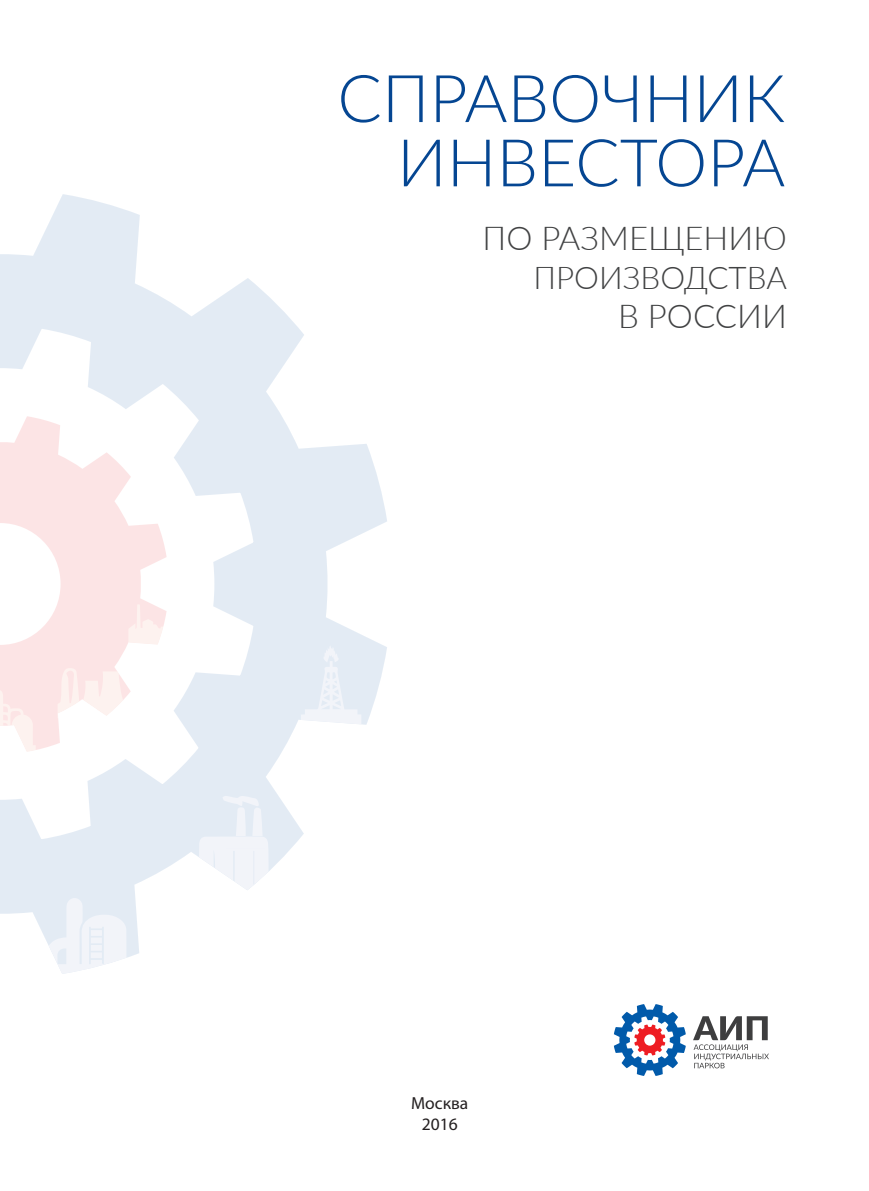
<style>
.page{position:relative;width:869px;height:1191px;background:#fff}
.page>*{position:absolute;margin:0;border:0;box-sizing:border-box;transform-origin:0 0}
.t1{font:300 65.8px/64.2px "Lato";color:#054692;text-align:right}
.t2{font:300 32.9px "Lato";color:#414243}
.t3{font:300 31.32px "Lato";color:#414243}
.t4{font:17.5px/21px "Myriad Pro";color:#231f20;text-align:center}
</style>
<div class="page">
<svg style="left:0;top:194px;width:387px;height:764px"></svg>
<svg style="left:199px;top:796px;width:69px;height:94px"></svg>
<svg style="left:301px;top:645px;width:60px;height:79px"></svg>
<svg style="left:49px;top:898px;width:77px;height:76px"></svg>
<svg style="left:0;top:327px;width:255px;height:514px;fill:#e3ebf4"></svg>
<svg style="left:0;top:416px;width:166px;height:335px;fill:#fce4e5"></svg>
<svg style="left:0;top:523px;width:60px;height:122px"></svg>
<svg style="left:0;top:682px;width:36px;height:76px"></svg>
<svg style="left:128px;top:604px;width:54px;height:41px"></svg>
<svg style="left:58px;top:668px;width:76px;height:50px"></svg>
<svg style="left:693px;top:1016px;width:75px;height:52px"></svg>
<svg style="left:614px;top:1004px;width:71px;height:72px"></svg>
<div style="left:644px;top:1034px;width:11px;height:11px;background:#fff;border-radius:50%"></div>
<p class="t1" style="left:337px;top:64px;width:449px">СПРАВОЧНИК<br>ИНВЕСТОРА</p>
<p class="t2" style="left:482px;top:215px;width:305px">ПО РАЗМЕЩЕНИЮ</p>
<p class="t3" style="left:533px;top:256px;width:255px">ПРОИЗВОДСТВА</p>
<p class="t2" style="left:618px;top:294px;width:170px">В РОССИИ</p>
<p class="t4" style="left:411px;top:1092px;width:59px">Москва<br>2016</p>
</div>
